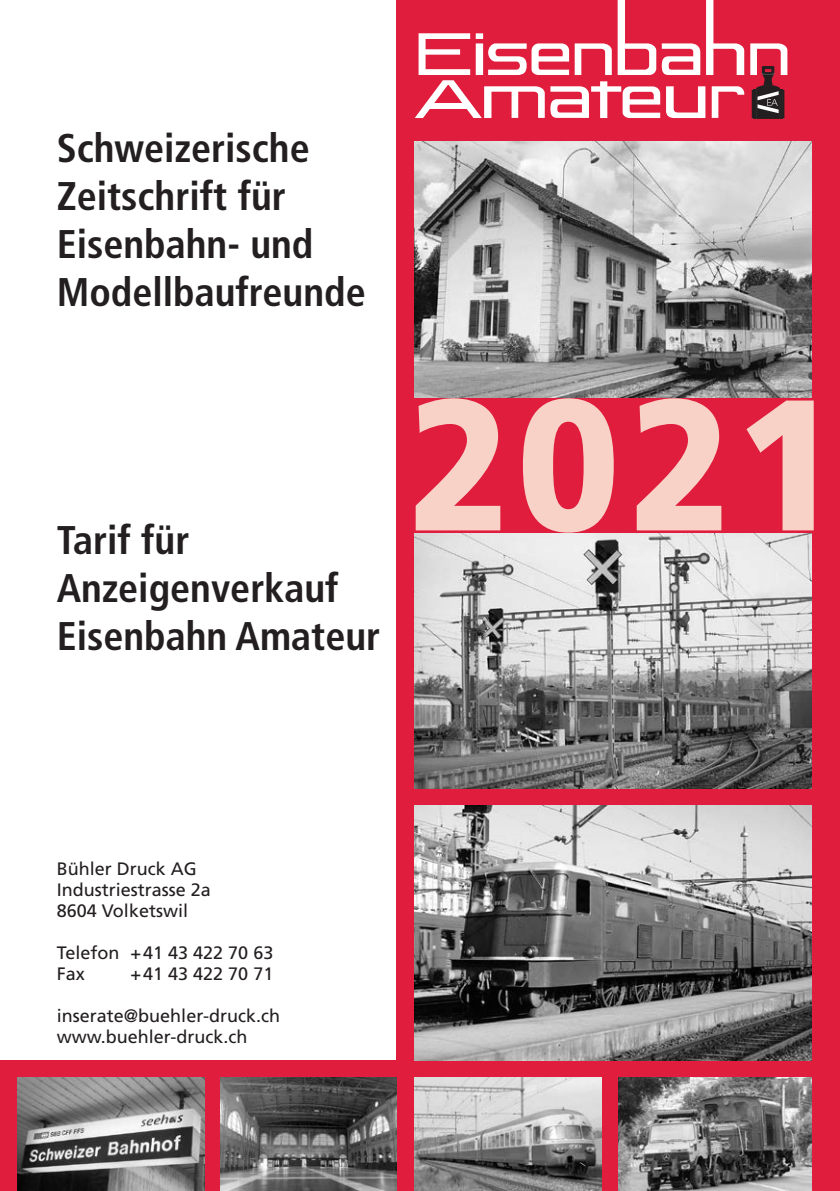
<style>
.page{position:relative;width:840px;height:1191px;background:#fff}
.page>*{position:absolute;margin:0;border:0;box-sizing:border-box;transform-origin:0 0}
.t1{font:900 186px "Frutiger";color:#f8d1c7;scale:.9 1}
.t2{font:700 condensed 40px/48px "Frutiger";color:#231f20}
.t3{font:18px/21px "Frutiger";color:#231f20}
</style>
<div class="page">
<div style="left:396px;top:0;width:443px;height:1060px;background:#e01d3c"></div>
<svg style="left:414px;top:0;width:329px;height:118px"></svg>
<svg style="left:750px;top:43px;width:37px;height:76px"></svg>
<div style="left:753px;top:89px;width:2px;height:29px;border:1px solid #231f20"></div>
<div style="left:0;top:1060px;width:839px;height:131px;background:#e01d3c"></div>
<img style="left:17px;top:1077px;width:187px;height:114px">
<img style="left:221px;top:1077px;width:175px;height:114px">
<img style="left:414px;top:1077px;width:187px;height:114px">
<img style="left:618px;top:1077px;width:193px;height:114px">
<img style="left:414px;top:533px;width:397px;height:255px">
<img style="left:414px;top:805px;width:397px;height:255px">
<img style="left:414px;top:142px;width:397px;height:255px">
<h2 class="t2" style="left:57px;top:124px;width:310px">Schweizerische<br>Zeitschrift für<br>Eisenbahn- und<br>Modellbaufreunde</h2>
<h2 class="t2" style="left:57px;top:516px;width:325px">Tarif für<br>Anzeigenverkauf<br>Eisenbahn Amateur</h2>
<h1 class="t1" style="left:408px;top:353px;width:478px">2021</h1>
<p class="t3" style="left:57px;top:858px;width:156px">Bühler Druck AG<br>Industriestrasse 2a<br>8604 Volketswil</p>
<p class="t3" style="left:57px;top:942px;width:218px">Telefon +41 43 422 70 63<br>Fax</p>
<p class="t3" style="left:130px;top:963px;width:144px">+41 43 422 70 71</p>
<p class="t3" style="left:57px;top:1005px;width:225px">inserate@buehler-druck.ch www.buehler-druck.ch</p>
</div>
